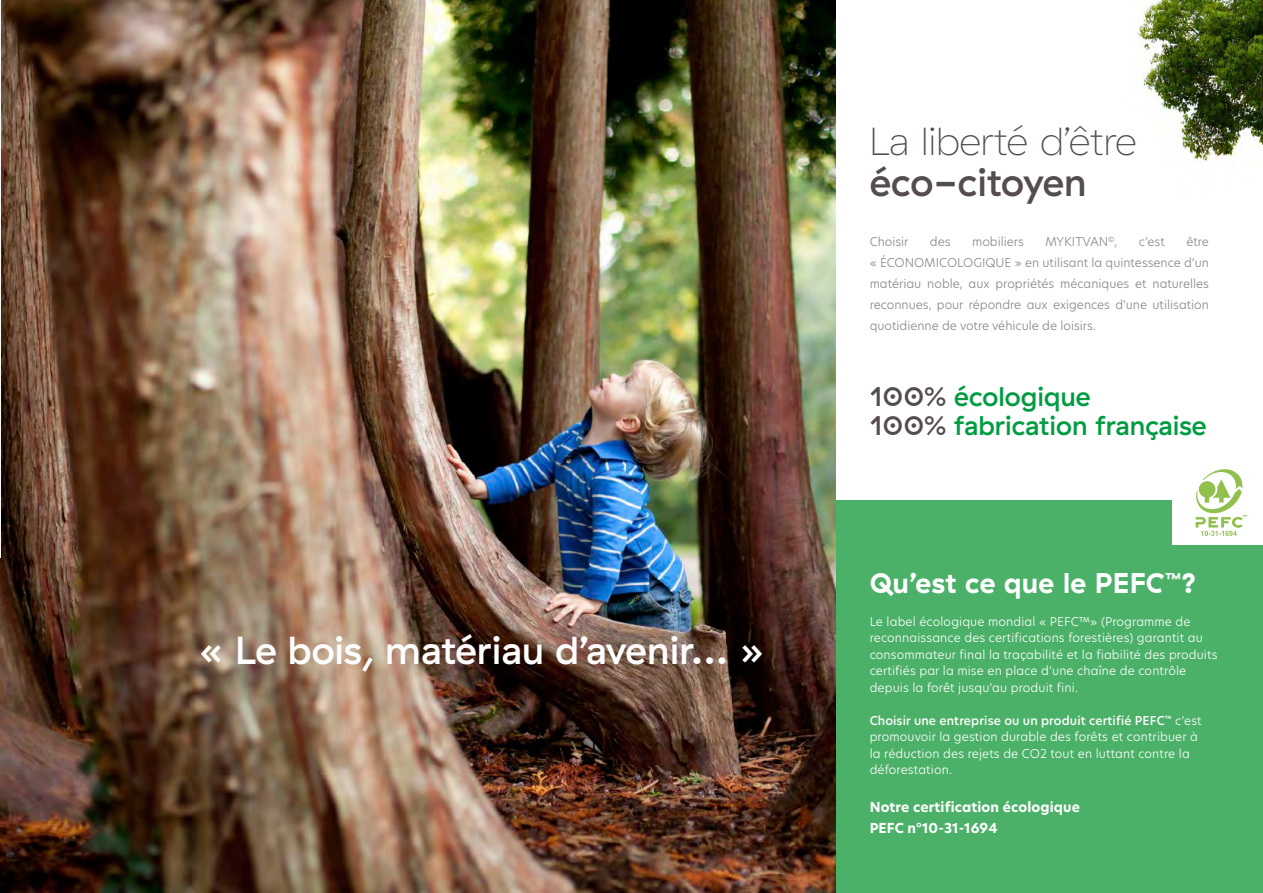
<style>
.page{position:relative;width:1263px;height:893px;background:#fff}
.page>*{position:absolute;margin:0;border:0;box-sizing:border-box;transform-origin:0 0}
.t1{font:500 39px "GT Haptik";color:#fff}
.t2{font:100 39px "GT Haptik";color:#544c4f}
.t3{font:500 39px "GT Haptik";color:#544c4f}
.t4{font:700 28.5px "GT Haptik";letter-spacing:.01em;color:#fff}
.t5{font:500 27px "GT Haptik";color:#009c41}
.t6{font:700 13.5px "Hero New";letter-spacing:.01em;color:#fff}
.t7{font:300 12px/16.5px "Hero New";letter-spacing:.01em;color:#fff}
.t8{font:300 12px/21px "Hero New";color:#878787;text-align:justify}
.s1{color:#544c4f}
.s2{font-weight:500}
</style>
<div class="page">
<img style="left:1137px;top:0;width:126px;height:163px">
<div style="left:836px;top:501px;width:427px;height:392px;background:#4bb168"></div>
<img style="left:0;top:0;width:836px;height:893px">
<div style="left:1172px;top:458px;width:91px;height:86px;background:#fff"></div>
<svg style="left:1195px;top:469px;width:52px;height:67px"></svg>
<hr style="left:0;top:0;width:1px;height:557px;background:#f8f6f2">
<p class="t1" style="left:200px;top:627px;width:566px">« Le bois, matériau d’avenir... »</p>
<p class="t2" style="left:870px;top:119px;width:268px">La liberté d’être</p>
<p class="t3" style="left:870px;top:158px;width:219px">éco-citoyen</p>
<p class="t8" style="left:870px;top:231px;width:40px">Choisir</p>
<p class="t8" style="left:930px;top:231px;width:22px">des</p>
<p class="t8" style="left:972px;top:231px;width:53px">mobiliers</p>
<p class="t8" style="left:1045px;top:231px;width:73px">MYKITVAN<sup>©</sup>,</p>
<p class="t8" style="left:1139px;top:231px;width:27px">c’est</p>
<p class="t8" style="left:870px;top:231px;width:341px;text-indent:317px">être « ÉCONOMICOLOGIQUE » en utilisant la quintessence d’un matériau noble, aux propriétés mécaniques et naturelles reconnues, pour répondre aux exigences d'une utilisation quotidienne de votre véhicule de loisirs.</p>
<p class="t5" style="left:870px;top:380px;width:223px"><span class="s1">100%</span> écologique</p>
<p class="t5" style="left:870px;top:409px;width:338px"><span class="s1">100%</span> fabrication française</p>
<p class="t4" style="left:870px;top:565px;width:329px">Qu’est ce que le PEFC<sup>™</sup>?</p>
<p class="t7" style="left:870px;top:613px;width:349px">Le label écologique mondial « PEFC™» (Programme de reconnaissance des certifications forestières) garantit au consommateur final la traçabilité et la fiabilité des produits certifiés par la mise en place d’une chaîne de contrôle depuis la forêt jusqu’au produit fini.</p>
<p class="t7" style="left:870px;top:712px;width:334px"><span class="s2">Choisir une entreprise ou un produit certifié PEFC</span><sup>™</sup> c’est promouvoir la gestion durable des forêts et contribuer à la réduction des rejets de CO2 tout en luttant contre la déforestation.</p>
<p class="t6" style="left:870px;top:797px;width:212px">Notre certification écologique</p>
<p class="t6" style="left:870px;top:818px;width:129px">PEFC n°10-31-1694</p>
</div>
